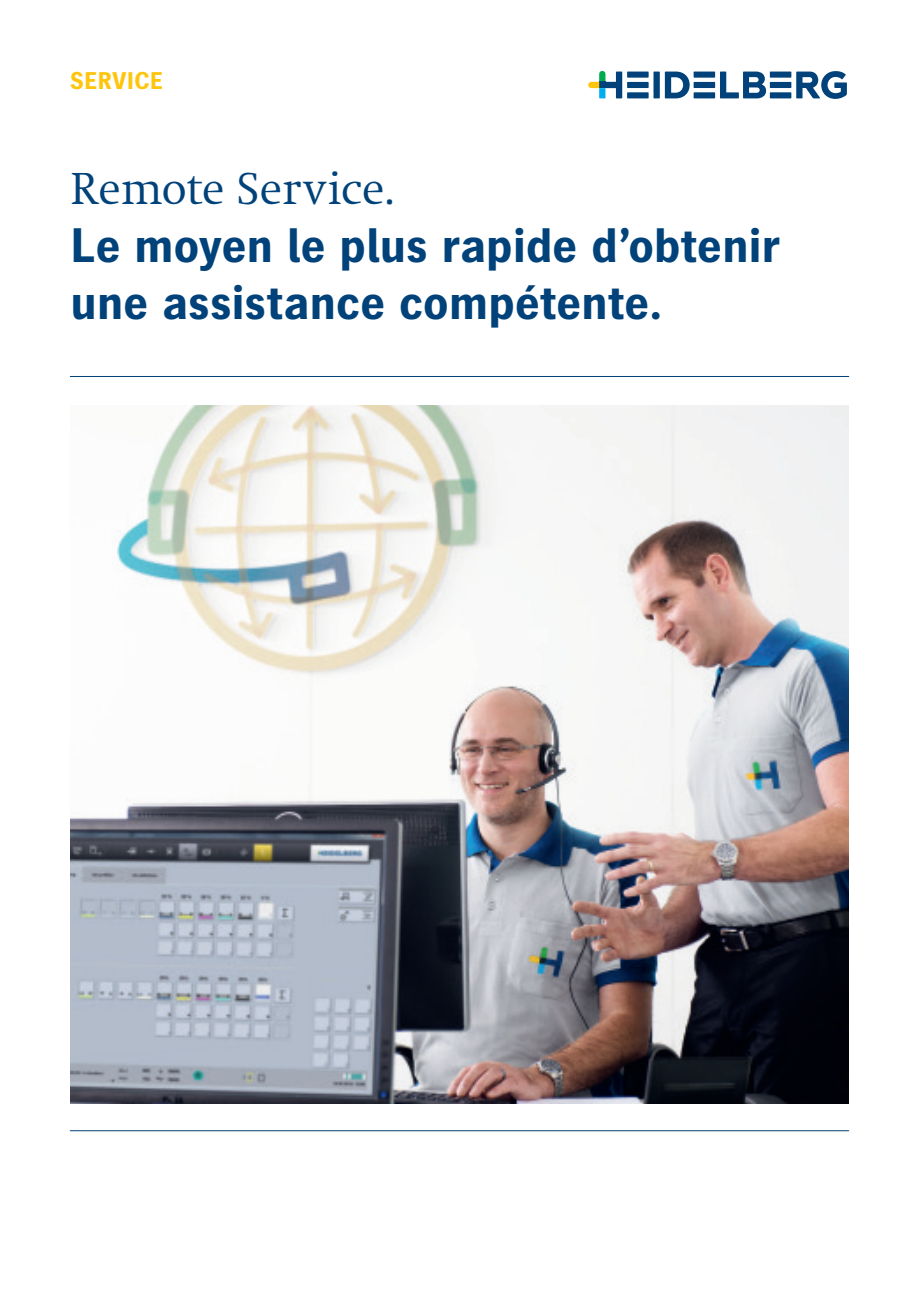
<style>
.page{position:relative;width:919px;height:1289px;background:#fff}
.page>*{position:absolute;margin:0;border:0;box-sizing:border-box;transform-origin:0 0}
._001_Headline_2_A4_Antiqua_Gothic_32pt{font:700 48px/57.4px "Heidelberg Gothic Ml";letter-spacing:-.005em;color:#004279}
._001_Headline_2_A4_Antiqua_Gothic_32pt-2{font:46.5px "Heidelberg Antiqua ML";letter-spacing:-.01em;color:#004279}
._010_Portfolio_Title_A4_Gothic_Bold_16pt{font:700 24px "Heidelberg Gothic Ml";color:#fec50d}
</style>
<div class="page">
<svg style="left:664px;top:72px;width:25px;height:26px"></svg>
<div style="left:653px;top:72px;width:6px;height:26px;background:#004279"></div>
<div style="left:627px;top:72px;width:21px;height:6px;background:#004279"></div>
<div style="left:627px;top:82px;width:21px;height:6px;background:#004279"></div>
<div style="left:627px;top:92px;width:21px;height:6px;background:#004279"></div>
<div style="left:693px;top:72px;width:22px;height:6px;background:#004279"></div>
<div style="left:693px;top:82px;width:22px;height:6px;background:#004279"></div>
<div style="left:693px;top:92px;width:22px;height:6px;background:#004279"></div>
<svg style="left:720px;top:72px;width:46px;height:26px"></svg>
<div style="left:769px;top:72px;width:22px;height:6px;background:#004279"></div>
<div style="left:769px;top:82px;width:22px;height:6px;background:#004279"></div>
<div style="left:769px;top:92px;width:22px;height:6px;background:#004279"></div>
<svg style="left:796px;top:71px;width:50px;height:28px"></svg>
<svg style="left:588px;top:71px;width:34px;height:27px"></svg>
<img style="left:70px;top:405px;width:778px;height:698px">
<hr style="left:70px;top:1130px;width:778px;height:1px;background:#004279">
<hr style="left:70px;top:376px;width:778px;height:1px;background:#004279">
<p class="_010_Portfolio_Title_A4_Gothic_Bold_16pt" style="left:70px;top:68px;width:94px">SERVICE</p>
<p class="_001_Headline_2_A4_Antiqua_Gothic_32pt-2" style="left:70px;top:163px;width:327px">Remote Service.</p>
<p class="_001_Headline_2_A4_Antiqua_Gothic_32pt" style="left:70px;top:218px;width:711px">Le moyen le plus rapide d’obtenir une assistance compétente.</p>
</div>
